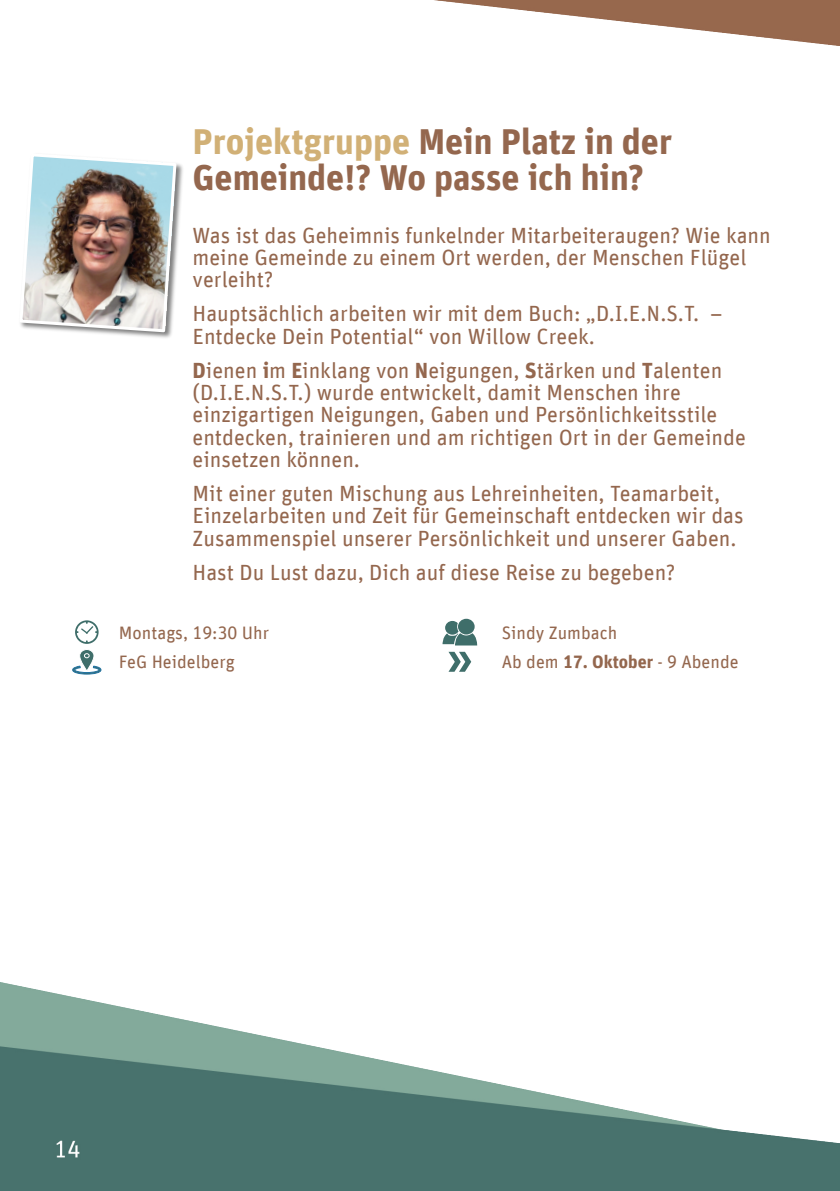
<style>
.page{position:relative;width:840px;height:1191px;background:#fff}
.page>*{position:absolute;margin:0;border:0;box-sizing:border-box;transform-origin:0 0}
.t1{font:700 36px/36.4px "Unit Offc";color:#94674e}
.t2{font:22px/22.2px "Unit Offc";color:#94674e}
.t3{font:18px "Unit Offc";color:#94674e}
.s1{color:#d1b076}
.s2{font-weight:700}
</style>
<div class="page">
<img style="left:0;top:0;width:839px;height:1191px">
<svg style="left:79px;top:649px;width:15px;height:22px"></svg>
<svg style="left:72px;top:665px;width:29px;height:9px"></svg>
<svg style="left:84px;top:653px;width:5px;height:5px"></svg>
<svg style="left:75px;top:620px;width:23px;height:24px"></svg>
<svg style="left:442px;top:619px;width:35px;height:26px"></svg>
<svg style="left:448px;top:652px;width:23px;height:20px"></svg>
<img style="left:19px;top:152px;width:165px;height:188px">
<img style="left:18px;top:152px;width:160px;height:182px">
<h1 class="t1" style="left:192px;top:125px;width:481px"><span class="s1">Projektgruppe</span> Mein Platz in der<br>Gemeinde!? Wo passe ich hin?</h1>
<p class="t2" style="left:192px;top:225px;width:579px">Was ist das Geheimnis funkelnder Mitarbeiteraugen? Wie kann meine Gemeinde zu einem Ort werden, der Menschen Flügel verleiht?</p>
<p class="t2" style="left:192px;top:304px;width:531px">Hauptsächlich arbeiten wir mit dem Buch: „D.I.E.N.S.T. –<br>Entdecke Dein Potential“ von Willow Creek.</p>
<p class="t2" style="left:192px;top:360px;width:554px"><span class="s2">D</span>ienen <span class="s2">i</span>m <span class="s2">E</span>inklang von <span class="s2">N</span>eigungen, <span class="s2">S</span>tärken und <span class="s2">T</span>alenten (D.I.E.N.S.T.) wurde entwickelt, damit Menschen ihre einzigartigen Neigungen, Gaben und Persönlichkeitsstile entdecken, trainieren und am richtigen Ort in der Gemeinde einsetzen können.</p>
<p class="t2" style="left:192px;top:483px;width:552px">Mit einer guten Mischung aus Lehreinheiten, Teamarbeit,<br>Einzelarbeiten und Zeit für Gemeinschaft entdecken wir das<br>Zusammenspiel unserer Persönlichkeit und unserer Gaben.</p>
<p class="t2" style="left:192px;top:562px;width:484px">Hast Du Lust dazu, Dich auf diese Reise zu begeben?</p>
<p class="t3" style="left:119px;top:624px;width:152px">Montags, 19:30 Uhr</p>
<p class="t3" style="left:501px;top:624px;width:117px">Sindy Zumbach</p>
<p class="t3" style="left:119px;top:654px;width:117px">FeG Heidelberg</p>
<p class="t3" style="left:501px;top:654px;width:238px">Ab dem <span class="s2">17. Oktober</span> - 9 Abende</p>
</div>
